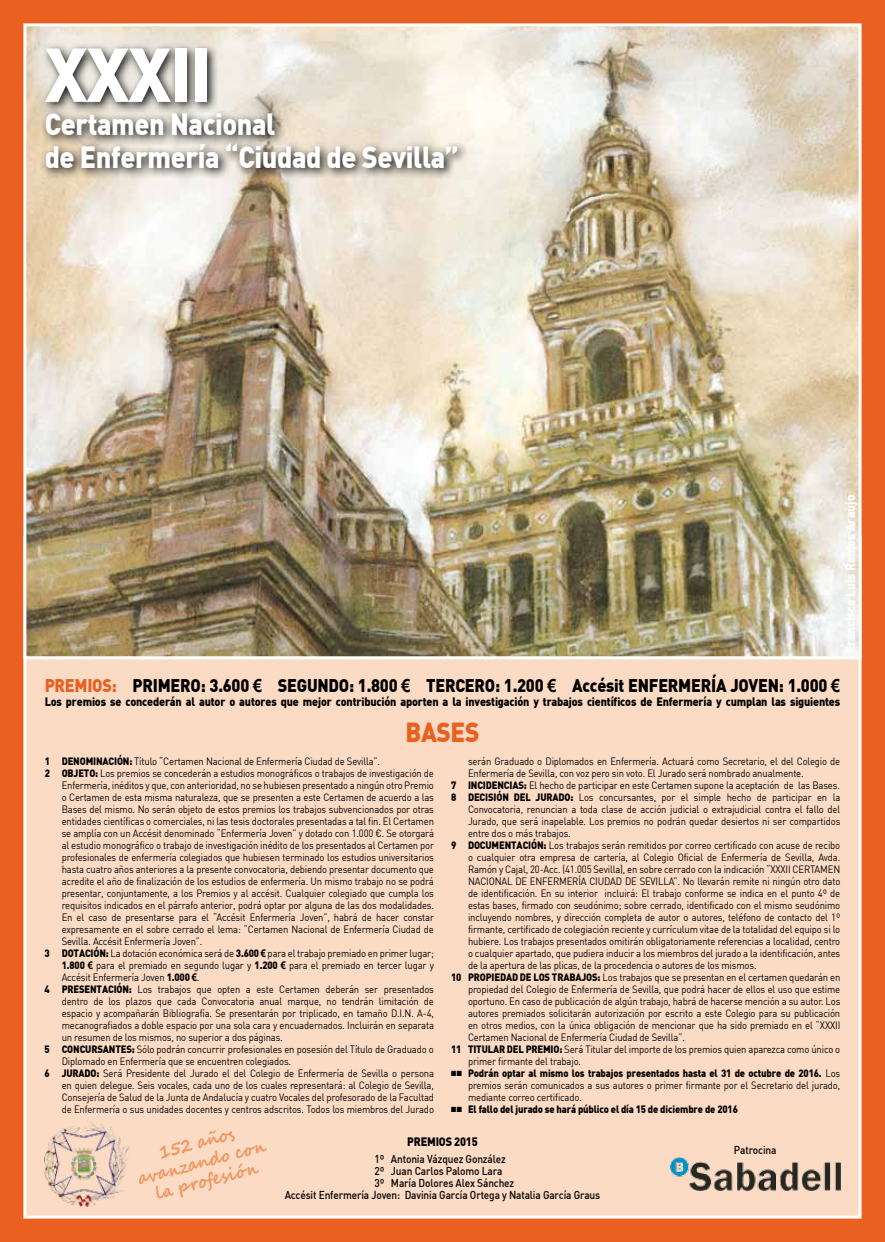
<style>
.page{position:relative;width:885px;height:1242px;background:#fff}
.page>*{position:absolute;margin:0;border:0;box-sizing:border-box;transform-origin:0 0}
.t1{font:900 75px "DIN";letter-spacing:-.015em;color:#fff;scale:.9 1}
.t2{font:900 30px/33px "DIN";letter-spacing:-.015em;color:#fff;scale:.9 1}
.t3{font:900 27px "DIN";color:#e96021;scale:.9 1}
.t4{font:900 18px "DIN";letter-spacing:-.015em;color:#000;scale:.9 1}
.t5{font:700 18px/19.5px "Segoe Script";color:#f1945d;text-align:center;scale:.9 1}
.t6{font:900 13.5px "DIN";letter-spacing:-.01em;color:#fff;scale:.9 1}
.t7{font:900 12px "DIN";letter-spacing:-.015em;color:#000;scale:.9 1}
.t8{font:500 11.25px "DIN";letter-spacing:-.015em;color:#000;scale:.9 1}
.t9{font:10.5px/12px "DIN";letter-spacing:-.015em;color:#000;text-align:justify;scale:.9 1}
.t10{font:900 10.5px "DIN";letter-spacing:-.015em;color:#000;scale:.9 1}
.s1{color:#e96021}
.s2{font-family:"Arial";font-weight:700}
.s3{font-weight:900}
</style>
<div class="page">
<div style="left:0;top:0;width:884px;height:1242px;background:#e96021"></div>
<div style="left:23px;top:536px;width:838px;height:682px;background:#fcdbc5;border:3px solid #fff"></div>
<img style="left:27px;top:27px;width:830px;height:628px">
<div style="left:23px;top:23px;width:838px;height:636px;border:3px solid #fff"></div>
<div style="left:40px;top:42px;width:429px;height:138px;background:#000;opacity:.9"></div>
<img style="left:45px;top:1121px;width:85px;height:85px">
<img style="left:670px;top:1158px;width:170px;height:32px">
<h1 class="t1" style="left:45px;top:25px;width:188px">XXXII</h1>
<h2 class="t2" style="left:45px;top:106px;width:461px">Certamen Nacional<br>de Enfermería “Ciudad de Sevilla”</h2>
<p class="t6" style="left:841px;top:653px;width:177px;rotate:-90deg">Francisco Luis Ramos Araujo</p>
<h3 class="t4" style="left:45px;top:673px;width:436px"><span class="s1">PREMIOS:</span> PRIMERO: 3.600 <span class="s2">€</span> SEGUNDO: 1.800 <span class="s2">€</span> TERCER</h3>
<h3 class="t4" style="left:485px;top:673px;width:396px">O: 1.200 <span class="s2">€</span> Accésit ENFERMERÍA JOVEN: 1.000 <span class="s2">€</span></h3>
<p class="t7" style="left:45px;top:694px;width:885px">Los premios se concederán al autor o autores que mejor contribución aporten a la investigación y trabajos científicos de Enfermería y cumplan las siguientes</p>
<h3 class="t3" style="left:405px;top:714px;width:84px">BASES</h3>
<p class="t10" style="left:45px;top:754px;width:16px">1 DE</p>
<p class="t9" style="left:73px;top:754px;width:342px"><span class="s3">NOMINACIÓN:</span> Título “Certamen Nacional de Enfermería Ciudad de Sevilla”.</p>
<p class="t9" style="left:45px;top:766px;width:434px"><span class="s3">2 OBJETO:</span> Los premios se concederán a estudios monográficos o trabajos de investigación de</p>
<p class="t9" style="left:62px;top:778px;width:415px">Enfermería, inéditos y que, con anterioridad, no se hubiesen presentado a ningún otro Premio</p>
<p class="t9" style="left:62px;top:790px;width:415px">o Certamen de esta misma naturaleza, que se presenten a este Certamen de acuerdo a las</p>
<p class="t9" style="left:62px;top:802px;width:415px">Bases del mismo. No serán objeto de estos premios los trabajos subvencionados por otras</p>
<p class="t9" style="left:62px;top:814px;width:415px">entidades científicas o comerciales, ni las tesis doctorales presentadas a tal fin. El Certamen</p>
<p class="t9" style="left:62px;top:826px;width:415px">se amplía con un Accésit denominado “Enfermería Joven” y dotado con 1.000 €. Se otorgará</p>
<p class="t9" style="left:62px;top:838px;width:415px">al estudio monográfico o trabajo de investigación inédito de los presentados al Certamen por</p>
<p class="t9" style="left:62px;top:850px;width:415px">profesionales de enfermería colegiados que hubiesen terminado los estudios universitarios</p>
<p class="t9" style="left:62px;top:862px;width:415px">hasta cuatro años anteriores a la presente convocatoria, debiendo presentar documento que</p>
<p class="t9" style="left:62px;top:874px;width:415px">acredite el año de finalización de los estudios de enfermería. Un mismo trabajo no se podrá</p>
<p class="t9" style="left:62px;top:886px;width:415px">presentar, conjuntamente, a los Premios y al accésit. Cualquier colegiado que cumpla los</p>
<p class="t9" style="left:62px;top:898px;width:415px">requisitos indicados en el párrafo anterior, podrá optar por alguna de las dos modalidades.</p>
<p class="t9" style="left:62px;top:910px;width:415px">En el caso de presentarse para el “Accésit Enfermería Joven”, habrá de hacer constar</p>
<p class="t9" style="left:62px;top:922px;width:415px">expresamente en el sobre cerrado el lema: “Certamen Nacional de Enfermería Ciudad de</p>
<p class="t9" style="left:62px;top:934px;width:158px">Sevilla. Accésit Enfermería Joven”.</p>
<p class="t9" style="left:45px;top:946px;width:434px"><span class="s3">3 DOTACIÓN:</span> La dotación económica será de <span class="s3">3.600</span> <span class="s2">€</span> para el trabajo premiado en primer lugar;</p>
<p class="t9" style="left:62px;top:958px;width:415px"><span class="s3">1.800</span> <span class="s2">€</span> para el premiado en segundo lugar y <span class="s3">1.200</span> <span class="s2">€</span> para el premiado en tercer lugar y</p>
<p class="t9" style="left:62px;top:970px;width:155px">Accésit Enfermería Joven <span class="s3">1.000</span> <span class="s2">€</span>.</p>
<p class="t9" style="left:45px;top:982px;width:434px"><span class="s3">4 PRESENTACIÓN:</span> Los trabajos que opten a este Certamen deberán ser presentados</p>
<p class="t9" style="left:62px;top:994px;width:415px">dentro de los plazos que cada Convocatoria anual marque, no tendrán limitación de</p>
<p class="t9" style="left:62px;top:1006px;width:415px">espacio y acompañarán Bibliografía. Se presentarán por triplicado, en tamaño D.I.N. A-4,</p>
<p class="t9" style="left:62px;top:1018px;width:415px">mecanografiados a doble espacio por una sola cara y encuadernados. Incluirán en separata</p>
<p class="t9" style="left:62px;top:1030px;width:247px">un resumen de los mismos, no superior a dos páginas.</p>
<p class="t9" style="left:45px;top:1042px;width:434px"><span class="s3">5 CONCURSANTES:</span> Sólo podrán concurrir profesionales en posesión del Título de Graduado o</p>
<p class="t9" style="left:62px;top:1054px;width:256px">Diplomado en Enfermería que se encuentren colegiados.</p>
<p class="t10" style="left:45px;top:1066px;width:15px">6 JUR</p>
<p class="t9" style="left:468px;top:754px;width:415px">serán Graduado o Diplomados en Enfermería. Actuará como Secretario, el del Colegio de</p>
<p class="t9" style="left:468px;top:766px;width:374px">Enfermería de Sevilla, con voz pero sin voto. El Jurado será nombrado anualmente.</p>
<p class="t9" style="left:451px;top:778px;width:433px"><span class="s3">7 INCIDENCIAS:</span> El hecho de participar en este Certamen supone la aceptación de las Bases.</p>
<p class="t10" style="left:451px;top:790px;width:15px">8 DEC</p>
<p class="t9" style="left:485px;top:790px;width:396px"><span class="s3">ISIÓN DEL JURADO:</span> Los concursantes, por el simple hecho de participar en la</p>
<p class="t9" style="left:468px;top:802px;width:415px">Convocatoria, renuncian a toda clase de acción judicial o extrajudicial contra el fallo del</p>
<p class="t9" style="left:468px;top:814px;width:415px">Jurado, que será inapelable. Los premios no podrán quedar desiertos ni ser compartidos</p>
<p class="t9" style="left:468px;top:826px;width:116px">entre dos o más trabajos.</p>
<p class="t9" style="left:451px;top:838px;width:434px"><span class="s3">9 DOCUMENTACIÓN:</span> Los trabajos serán remitidos por correo certificado con acuse de recibo</p>
<p class="t9" style="left:468px;top:850px;width:415px">o cualquier otra empresa de cartería, al Colegio Oficial de Enfermería de Sevilla, Avda.</p>
<p class="t9" style="left:468px;top:862px;width:415px">Ramón y Cajal, 20-Acc. (41.005 Sevilla), en sobre cerrado con la indicación “XXXII CERTAMEN</p>
<p class="t9" style="left:468px;top:874px;width:415px">NACIONAL DE ENFERMERÍA CIUDAD DE SEVILLA”. No llevarán remite ni ningún otro dato</p>
<p class="t9" style="left:468px;top:886px;width:415px">de identificación. En su interior incluirá: El trabajo conforme se indica en el punto 4º de</p>
<p class="t9" style="left:468px;top:898px;width:415px">estas bases, firmado con seudónimo; sobre cerrado, identificado con el mismo seudónimo</p>
<p class="t9" style="left:468px;top:910px;width:415px">incluyendo nombres, y dirección completa de autor o autores, teléfono de contacto del 1º</p>
<p class="t9" style="left:468px;top:922px;width:415px">firmante, certificado de colegiación reciente y currículum vitae de la totalidad del equipo si lo</p>
<p class="t9" style="left:468px;top:934px;width:415px">hubiere. Los trabajos presentados omitirán obligatoriamente referencias a localidad, centro</p>
<p class="t9" style="left:468px;top:946px;width:415px">o cualquier apartado, que pudiera inducir a los miembros del jurado a la identificación, antes</p>
<p class="t9" style="left:468px;top:958px;width:322px">de la apertura de las plicas, de la procedencia o autores de los mismos.</p>
<p class="t9" style="left:451px;top:970px;width:434px"><span class="s3">10 PROPIEDAD DE LOS TRABAJOS:</span> Los trabajos que se presentan en el certamen quedarán en</p>
<p class="t9" style="left:468px;top:982px;width:415px">propiedad del Colegio de Enfermería de Sevilla, que podrá hacer de ellos el uso que estime</p>
<p class="t9" style="left:468px;top:994px;width:415px">oportuno. En caso de publicación de algún trabajo, habrá de hacerse mención a su autor. Los</p>
<p class="t9" style="left:468px;top:1006px;width:415px">autores premiados solicitarán autorización por escrito a este Colegio para su publicación</p>
<p class="t9" style="left:468px;top:1018px;width:415px">en otros medios, con la única obligación de mencionar que ha sido premiado en el “XXXII</p>
<p class="t9" style="left:468px;top:1030px;width:242px">Certamen Nacional de Enfermería Ciudad de Sevilla”.</p>
<p class="t9" style="left:451px;top:1042px;width:434px"><span class="s3">11 TITULAR DEL PREMIO:</span> Será Titular del importe de los premios quien aparezca como único o</p>
<p class="t9" style="left:468px;top:1054px;width:127px">primer firmante del trabajo.</p>
<p class="t9" style="left:468px;top:1066px;width:415px;text-indent:-17px">■ ■ <span class="s3">Podrán optar al mismo los trabajos presentados hasta el 31 de octubre de 2016.</span> Los premios serán comunicados a sus autores o primer firmante por el Secretario del jurado, mediante correo certificado.</p>
<p class="t10" style="left:451px;top:1102px;width:320px">■ ■ El fallo del jurado se hará público el día 15 de diciembre de 2016</p>
<p class="t9" style="left:62px;top:1066px;width:415px;text-indent:17px"><span class="s3">ADO:</span> Será Presidente del Jurado el del Colegio de Enfermería de Sevilla o persona en quien delegue. Seis vocales, cada uno de los cuales representará: al Colegio de Sevilla, Consejería de Salud de la Junta de Andalucía y cuatro Vocales del profesorado de la Facultad de Enfermería o sus unidades docentes y centros adscritos. Todos los miembros del Jurado</p>
<h3 class="t5" style="left:156px;top:1143px;width:88px;rotate:-15deg">152 años</h3>
<h3 class="t5" style="left:135px;top:1169px;width:149px;rotate:-15deg">avanzando con la profesión</h3>
<p class="t7" style="left:407px;top:1134px;width:80px">PREMIOS 2015</p>
<p class="t8" style="left:374px;top:1151px;width:147px">1º Antonia Vázquez González</p>
<p class="t8" style="left:374px;top:1163px;width:144px">2º Juan Carlos Palomo Lara</p>
<p class="t8" style="left:374px;top:1175px;width:157px">3º María Dolores Alex Sánchez</p>
<p class="t8" style="left:284px;top:1187px;width:352px">Accésit Enfermería Joven: Davinia García Ortega y Natalia García Graus</p>
<p class="t8" style="left:733px;top:1143px;width:49px">Patrocina</p>
</div>
